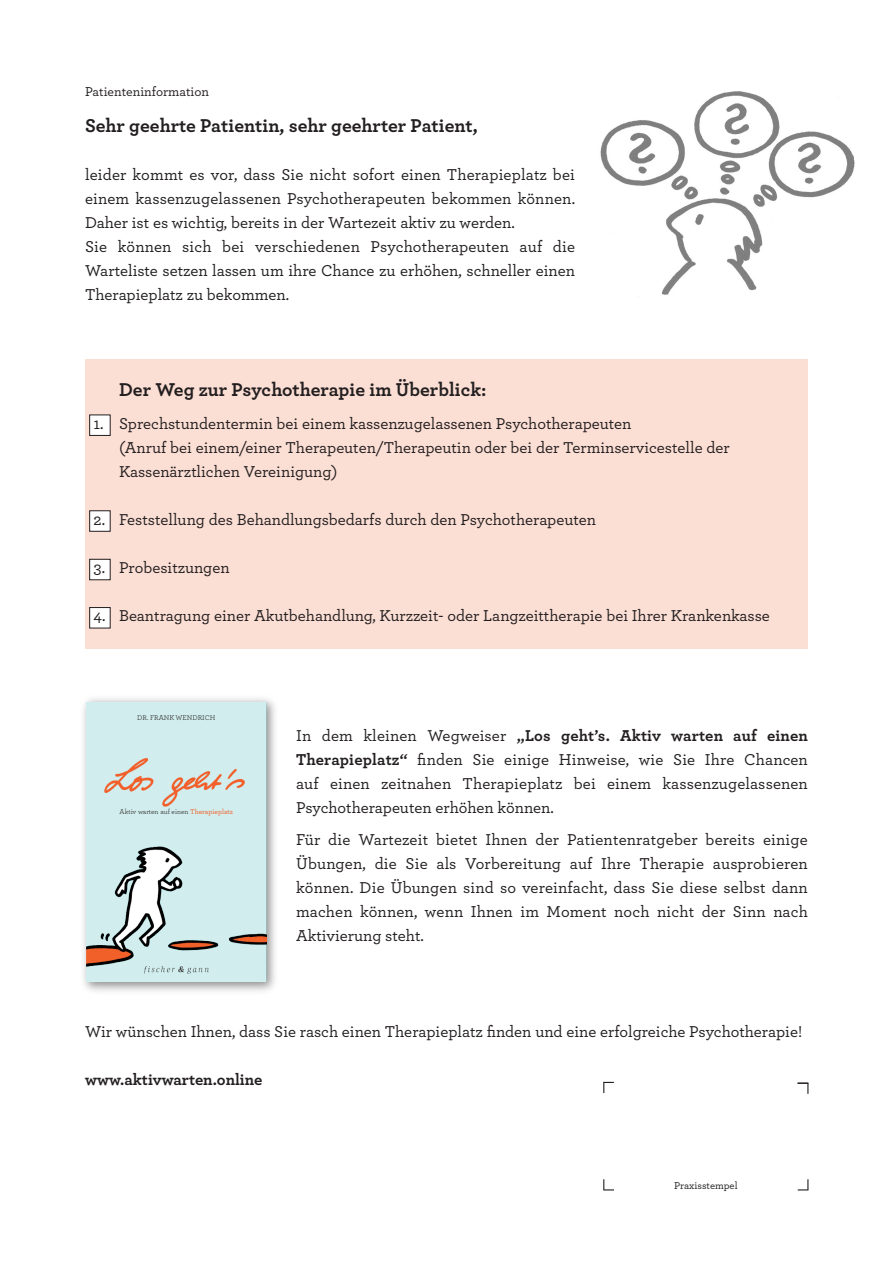
<style>
.page{position:relative;width:893px;height:1263px;background:#fff}
.page>*{position:absolute;margin:0;border:0;box-sizing:border-box;transform-origin:0 0}
.t1{font:700 19.5px "Archer";color:#231f20}
.t2{font:500 16.5px/24px "Archer";color:#231f20}
.t3{font:700 16.5px "Archer";color:#231f20}
.t4{font:500 13.5px "Archer";color:#231f20}
.t5{font:500 10.5px "Archer";color:#231f20}
.t6{font:7.2px "Archer";color:#231f20}
.s1{font-weight:500;color:#f2602a}
.s2{font-weight:700}
</style>
<div class="page">
<div style="left:85px;top:359px;width:723px;height:289px;background:#fcdfd4"></div>
<div style="left:90px;top:415px;width:20px;height:20px;background:#fff"></div>
<div style="left:89px;top:415px;width:22px;height:21px;border:1px solid #231f20"></div>
<div style="left:90px;top:511px;width:20px;height:20px;background:#fff"></div>
<div style="left:89px;top:510px;width:22px;height:22px;border:1px solid #231f20"></div>
<div style="left:90px;top:560px;width:20px;height:19px;background:#fff"></div>
<div style="left:89px;top:559px;width:22px;height:21px;border:1px solid #231f20"></div>
<div style="left:90px;top:608px;width:20px;height:20px;background:#fff"></div>
<div style="left:89px;top:607px;width:22px;height:21px;border:1px solid #231f20"></div>
<img style="left:83px;top:698px;width:192px;height:293px">
<img style="left:86px;top:702px;width:180px;height:280px">
<img style="left:144px;top:965px;width:64px;height:8px">
<img style="left:104px;top:756px;width:142px;height:51px">
<svg style="left:603px;top:1082px;width:11px;height:11px"></svg>
<svg style="left:797px;top:1082px;width:11px;height:12px"></svg>
<svg style="left:798px;top:1179px;width:10px;height:11px"></svg>
<svg style="left:603px;top:1179px;width:11px;height:11px"></svg>
<img style="left:600px;top:91px;width:255px;height:204px">
<p class="t4" style="left:85px;top:87px;width:126px">Patienteninformation</p>
<p class="t1" style="left:85px;top:119px;width:394px">Sehr geehrte Patientin, sehr geehrter Patient,</p>
<p class="t2" style="left:85px;top:164px;width:492px">leider kommt es vor, dass Sie nicht sofort einen Therapieplatz bei einem kassenzugelassenen Psychotherapeuten bekommen können.<br>Daher ist es wichtig, bereits in der Wartezeit aktiv zu werden.<br>Sie können sich bei verschiedenen Psychotherapeuten auf die Warteliste setzen lassen um ihre Chance zu erhöhen, schneller einen Therapieplatz zu bekommen.</p>
<p class="t1" style="left:119px;top:383px;width:369px">Der Weg zur Psychotherapie im Überblick:</p>
<p class="t2" style="left:119px;top:413px;width:612px;text-indent:-26px">1. Sprechstundentermin bei einem kassenzugelassenen Psychotherapeuten<br>(Anruf bei einem/einer Therapeuten/Therapeutin oder bei der Terminservicestelle der<br>Kassenärztlichen Vereinigung)</p>
<p class="t2" style="left:94px;top:509px;width:504px">2. Feststellung des Behandlungsbedarfs durch den Psychotherapeuten</p>
<p class="t2" style="left:94px;top:557px;width:138px">3. Probesitzungen</p>
<p class="t2" style="left:94px;top:605px;width:678px">4. Beantragung einer Akutbehandlung, Kurzzeit- oder Langzeittherapie bei Ihrer Krankenkasse</p>
<p class="t6" style="left:137px;top:716px;width:80px">DR. FRANK WENDRICH</p>
<p class="t6" style="left:120px;top:809px;width:115px">Aktiv warten auf einen <span class="s1">Therapieplatz</span></p>
<p class="t2" style="left:296px;top:725px;width:513px;text-align:justify">In dem kleinen Wegweiser <span class="s2">„Los geht’s. Aktiv warten auf einen Therapieplatz“</span> finden Sie einige Hinweise, wie Sie Ihre Chancen auf einen zeitnahen Therapieplatz bei einem kassenzugelassenen Psychotherapeuten erhöhen können.</p>
<p class="t2" style="left:296px;top:829px;width:513px;text-align:justify">Für die Wartezeit bietet Ihnen der Patientenratgeber bereits einige Übungen, die Sie als Vorbereitung auf Ihre Therapie ausprobieren können. Die Übungen sind so vereinfacht, dass Sie diese selbst dann machen können, wenn Ihnen im Moment noch nicht der Sinn nach Aktivierung steht.</p>
<p class="t2" style="left:85px;top:1021px;width:719px">Wir wünschen Ihnen, dass Sie rasch einen Therapieplatz finden und eine erfolgreiche Psychotherapie!</p>
<p class="t3" style="left:85px;top:1074px;width:179px">www.aktivwarten.online</p>
<p class="t5" style="left:674px;top:1182px;width:65px">Praxisstempel</p>
</div>
